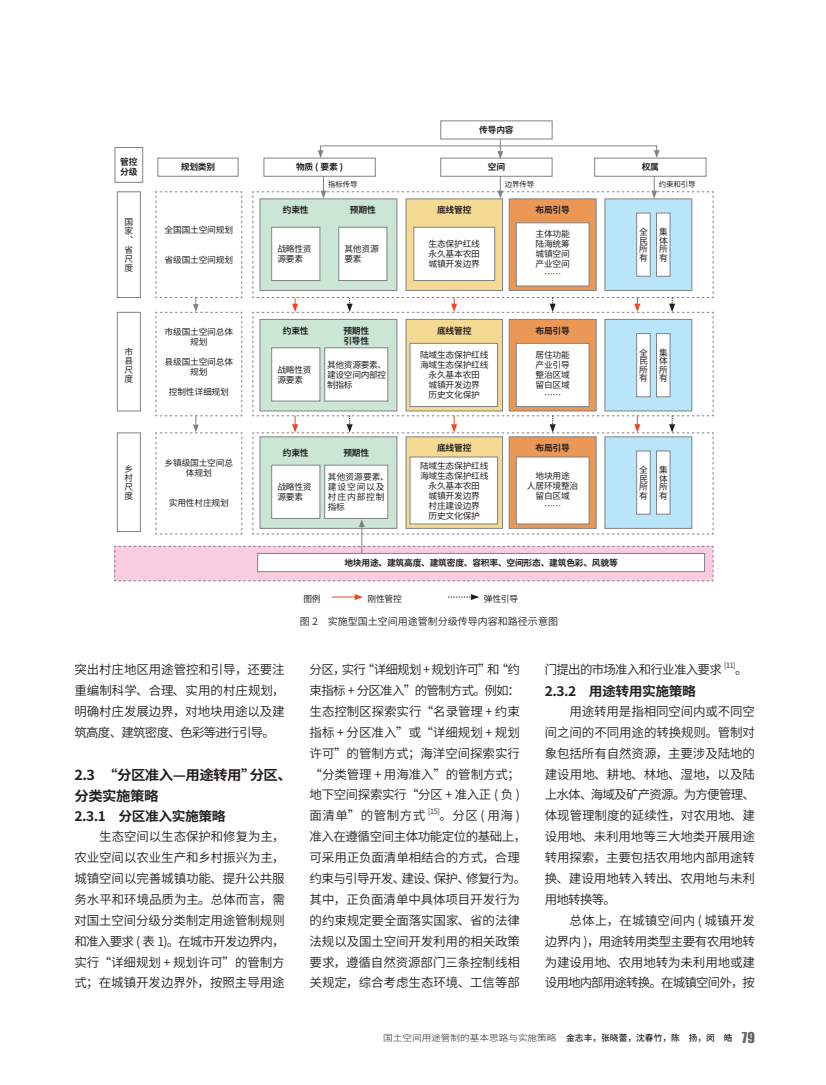
<style>
.page{position:relative;width:826px;height:1085px;background:#fff}
.page>*{position:absolute;margin:0;border:0;box-sizing:border-box;transform-origin:0 0}
.二级标题{font:700 13.75px/20.9px "Source Han Sans CN";letter-spacing:-.035em;color:#231f20;scale:1.05 1}
.三级标题{font:700 13.12px "Source Han Sans CN";letter-spacing:-.035em;color:#231f20;scale:1.05 1}
.正文{font:12.5px/20.9px "Source Han Sans CN";letter-spacing:-.01em;color:#231f20;text-align:justify}
.正文-2{font:12.5px "Source Han Sans CN";letter-spacing:-.06em;color:#231f20}
.图说{font:10px "Source Han Sans CN";color:#231f20}
.框图文字{font:8.75px/8.5px "Source Han Sans CN";letter-spacing:-.025em;color:#231f20;text-align:justify}
.框图文字-2{font:700 8.75px/10px "Source Han Sans CN";letter-spacing:-.025em;color:#231f20}
.t1{font:300 8.75px "Source Han Sans CN";color:#231f20;scale:1.1 1}
.框图文字-3{font:8.75px/10px "Source Han Sans CN";letter-spacing:.095em;color:#231f20}
.框图文字-4{font:7.5px "Source Han Sans CN";letter-spacing:-.025em;color:#231f20}
.正文-3{font:7.25px "Source Han Sans CN";color:#231f20}
.s1{font-weight:500}
.s2{font-family:"Impact";font-weight:400;font-size:13.75px;color:#636366}
</style>
<div class="page">
<div style="left:263px;top:158px;width:112px;height:18px;background:#fff;border:1px solid #808285"></div>
<div style="left:158px;top:158px;width:80px;height:18px;background:#fff;border:1px solid #808285"></div>
<div style="left:115px;top:147px;width:28px;height:35px;background:#fff;border:1px solid #808285"></div>
<div style="left:440px;top:158px;width:112px;height:18px;background:#fff;border:1px solid #808285"></div>
<div style="left:440px;top:120px;width:112px;height:19px;background:#fff;border:1px solid #808285"></div>
<div style="left:594px;top:158px;width:112px;height:18px;background:#fff;border:1px solid #808285"></div>
<svg style="left:448px;top:594px;width:31px;height:6px"></svg>
<svg style="left:332px;top:594px;width:31px;height:6px"></svg>
<svg style="left:497px;top:140px;width:6px;height:19px"></svg>
<div style="left:320px;top:145px;width:337px;height:7px;border:1px solid #808285"></div>
<svg style="left:318px;top:150px;width:5px;height:8px"></svg>
<svg style="left:654px;top:150px;width:5px;height:8px"></svg>
<svg style="left:114px;top:176px;width:599px;height:405px"></svg>
<div style="left:257px;top:553px;width:448px;height:19px;background:#fff;border:1px solid #808285"></div>
<p class="框图文字-2" style="left:479px;top:125px;width:36px">传导内容</p>
<p class="框图文字-2" style="left:120px;top:157px;width:19px">管控</p>
<p class="框图文字-2" style="left:120px;top:167px;width:19px">分级</p>
<p class="框图文字-2" style="left:181px;top:162px;width:36px">规划类别</p>
<p class="框图文字-2" style="left:296px;top:162px;width:49px">物质(要素)</p>
<p class="框图文字-2" style="left:488px;top:162px;width:19px">空间</p>
<p class="框图文字-2" style="left:641px;top:162px;width:19px">权属</p>
<p class="框图文字-4" style="left:328px;top:180px;width:31px">指标传导</p>
<p class="框图文字-4" style="left:505px;top:180px;width:31px">边界传导</p>
<p class="框图文字-4" style="left:659px;top:180px;width:38px">约束和引导</p>
<p class="框图文字-2" style="left:283px;top:205px;width:27px">约束性</p>
<p class="框图文字-2" style="left:350px;top:205px;width:27px">预期性</p>
<p class="框图文字-2" style="left:437px;top:205px;width:36px">底线管控</p>
<p class="框图文字-2" style="left:535px;top:205px;width:36px">布局引导</p>
<p class="框图文字" style="left:124px;top:217px;width:10px;line-height:9.2px">国家、省尺度</p>
<p class="框图文字" style="left:165px;top:226px;width:70px">全国国土空间规划</p>
<p class="框图文字" style="left:165px;top:256px;width:70px">省级国土空间规划</p>
<p class="框图文字" style="left:277px;top:244px;width:36px;line-height:10px">战略性资源要素</p>
<p class="框图文字" style="left:344px;top:244px;width:36px;line-height:10px">其他资源要素</p>
<p class="框图文字" style="left:428px;top:240px;width:53px">生态保护红线</p>
<p class="框图文字" style="left:428px;top:250px;width:53px">永久基本农田</p>
<p class="框图文字" style="left:428px;top:260px;width:53px">城镇开发边界</p>
<p class="框图文字" style="left:535px;top:229px;width:36px">主体功能</p>
<p class="框图文字" style="left:535px;top:239px;width:36px">陆海统筹</p>
<p class="框图文字" style="left:535px;top:249px;width:36px">城镇空间</p>
<p class="框图文字" style="left:535px;top:259px;width:36px">产业空间</p>
<p class="框图文字" style="left:544px;top:269px;width:19px">……</p>
<p class="框图文字" style="left:639px;top:228px;width:10px">全民所有</p>
<p class="框图文字" style="left:659px;top:228px;width:10px">集体所有</p>
<p class="框图文字" style="left:124px;top:347px;width:10px;line-height:9.2px">市县尺度</p>
<p class="框图文字" style="left:165px;top:327px;width:70px;line-height:10px;text-align:center">市级国土空间总体规划</p>
<p class="框图文字" style="left:165px;top:357px;width:70px;line-height:10px;text-align:center">县级国土空间总体规划</p>
<p class="框图文字" style="left:169px;top:387px;width:61px">控制性详细规划</p>
<p class="框图文字-2" style="left:283px;top:326px;width:27px">约束性</p>
<p class="框图文字" style="left:277px;top:364px;width:36px;line-height:10px">战略性资源要素</p>
<p class="框图文字-2" style="left:343px;top:326px;width:27px">预期性引导性</p>
<p class="框图文字" style="left:327px;top:359px;width:61px;line-height:10px">其他资源要素、建设空间内部控制指标</p>
<p class="框图文字-2" style="left:437px;top:326px;width:36px">底线管控</p>
<p class="框图文字" style="left:420px;top:351px;width:70px">陆域生态保护红线</p>
<p class="框图文字" style="left:420px;top:361px;width:70px">海域生态保护红线</p>
<p class="框图文字" style="left:428px;top:371px;width:53px">永久基本农田</p>
<p class="框图文字" style="left:428px;top:381px;width:53px">城镇开发边界</p>
<p class="框图文字" style="left:428px;top:391px;width:53px">历史文化保护</p>
<p class="框图文字-2" style="left:535px;top:326px;width:36px">布局引导</p>
<p class="框图文字" style="left:535px;top:351px;width:36px">居住功能</p>
<p class="框图文字" style="left:535px;top:361px;width:36px">产业引导</p>
<p class="框图文字" style="left:535px;top:371px;width:36px">整治区域</p>
<p class="框图文字" style="left:535px;top:381px;width:36px">留白区域</p>
<p class="框图文字" style="left:544px;top:391px;width:19px">……</p>
<p class="框图文字" style="left:639px;top:348px;width:10px">全民所有</p>
<p class="框图文字" style="left:659px;top:348px;width:10px">集体所有</p>
<p class="框图文字" style="left:124px;top:464px;width:10px;line-height:9.1px">乡村尺度</p>
<p class="框图文字" style="left:165px;top:457px;width:70px;line-height:10px;text-align:center">乡镇级国土空间总体规划</p>
<p class="框图文字" style="left:169px;top:498px;width:61px">实用性村庄规划</p>
<p class="框图文字-2" style="left:283px;top:448px;width:27px">约束性</p>
<p class="框图文字" style="left:277px;top:482px;width:36px;line-height:10px">战略性资源要素</p>
<p class="框图文字-2" style="left:343px;top:448px;width:27px">预期性</p>
<p class="框图文字-3" style="left:328px;top:472px;width:63px">其他资源要素、建设空间以及村庄内部控制指标</p>
<p class="框图文字-2" style="left:437px;top:443px;width:36px">底线管控</p>
<p class="框图文字" style="left:420px;top:460px;width:70px;line-height:10px">陆域生态保护红线海域生态保护红线</p>
<p class="框图文字" style="left:428px;top:481px;width:53px">永久基本农田</p>
<p class="框图文字" style="left:428px;top:491px;width:53px">城镇开发边界</p>
<p class="框图文字" style="left:428px;top:501px;width:53px">村庄建设边界</p>
<p class="框图文字" style="left:428px;top:511px;width:53px">历史文化保护</p>
<p class="框图文字-2" style="left:535px;top:443px;width:36px">布局引导</p>
<p class="框图文字" style="left:535px;top:471px;width:36px">地块用途</p>
<p class="框图文字" style="left:527px;top:481px;width:53px">人居环境整治</p>
<p class="框图文字" style="left:535px;top:491px;width:36px">留白区域</p>
<p class="框图文字" style="left:544px;top:501px;width:19px">……</p>
<p class="框图文字" style="left:639px;top:466px;width:10px">全民所有</p>
<p class="框图文字" style="left:659px;top:466px;width:10px">集体所有</p>
<p class="框图文字-2" style="left:344px;top:557px;width:275px">地块用途、建筑高度、建筑密度、容积率、空间形态、建筑色彩、风貌等</p>
<p class="框图文字" style="left:303px;top:594px;width:19px">图例</p>
<p class="框图文字" style="left:367px;top:594px;width:36px">刚性管控</p>
<p class="框图文字" style="left:484px;top:594px;width:36px">弹性引导</p>
<p class="图说" style="left:300px;top:615px;width:259px">图 2　实施型国土空间用途管制分级传导内容和路径示意图</p>
<p class="正文" style="left:74px;top:659px;width:212px">突出村庄地区用途管控和引导，还要注重编制科学、合理、实用的村庄规划，明确村庄发展边界，对地块用途以及建筑高度、建筑密度、色彩等进行引导。</p>
<p class="二级标题" style="left:74px;top:764px;width:209px">2.3　“分区准入—用途转用”分区、分类实施策略</p>
<p class="三级标题" style="left:74px;top:808px;width:145px">2.3.1　分区准入实施策略</p>
<p class="正文" style="left:74px;top:826px;width:212px;text-indent:25px">生态空间以生态保护和修复为主，农业空间以农业生产和乡村振兴为主，城镇空间以完善城镇功能、提升公共服务水平和环境品质为主。总体而言，需对国土空间分级分类制定用途管制规则和准入要求 ( 表 1)。在城市开发边界内，实行“详细规划 + 规划许可”的管制方式；在城镇开发边界外，按照主导用途</p>
<p class="正文" style="left:309px;top:659px;width:212px">分区，实行“详细规划 + 规划许可”和“约束指标 + 分区准入”的管制方式。例如：生态控制区探索实行“名录管理 + 约束指标 + 分区准入”或“详细规划 + 规划许可”的管制方式；海洋空间探索实行“分类管理 + 用海准入”的管制方式；地下空间探索实行“分区 + 准入正 ( 负 )面清单”的管制方式</p>
<p class="正文-3" style="left:428px;top:807px;width:13px">[15]</p>
<p class="正文" style="left:309px;top:805px;width:218px;text-align:left;text-indent:130px">。分区(用海)准入在遵循空间主体功能定位的基础上，可采用正负面清单相结合的方式，合理约束与引导开发、建设、保护、修复行为。其中，正负面清单中具体项目开发行为的约束规定要全面落实国家、省的法律法规以及国土空间开发利用的相关政策要求，遵循自然资源部门三条控制线相关规定，综合考虑生态环境、工信等部</p>
<p class="正文-2" style="left:544px;top:662px;width:178px">门提出的市场准入和行业准入要求</p>
<p class="正文-3" style="left:724px;top:661px;width:13px">[11]</p>
<p class="正文" style="left:735px;top:659px;width:14px">。</p>
<p class="三级标题" style="left:544px;top:683px;width:145px">2.3.2　用途转用实施策略</p>
<p class="正文" style="left:544px;top:701px;width:212px;text-indent:25px">用途转用是指相同空间内或不同空间之间的不同用途的转换规则。管制对象包括所有自然资源，主要涉及陆地的建设用地、耕地、林地、湿地，以及陆上水体、海域及矿产资源。为方便管理、体现管理制度的延续性，对农用地、建设用地、未利用地等三大地类开展用途转用探索，主要包括农用地内部用途转换、建设用地转入转出、农用地与未利用地转换等。</p>
<p class="正文" style="left:544px;top:909px;width:212px;text-indent:25px">总体上，在城镇空间内 ( 城镇开发边界内 )，用途转用类型主要有农用地转为建设用地、农用地转为未利用地或建设用地内部用途转换。在城镇空间外，按</p>
<p class="t1" style="left:383px;top:1032px;width:339px">国土空间用途管制的基本思路与实施策略　<span class="s1">金志丰，张晓蕾，沈春竹，陈　扬，闵　皓</span> <span class="s2">79</span></p>
</div>
